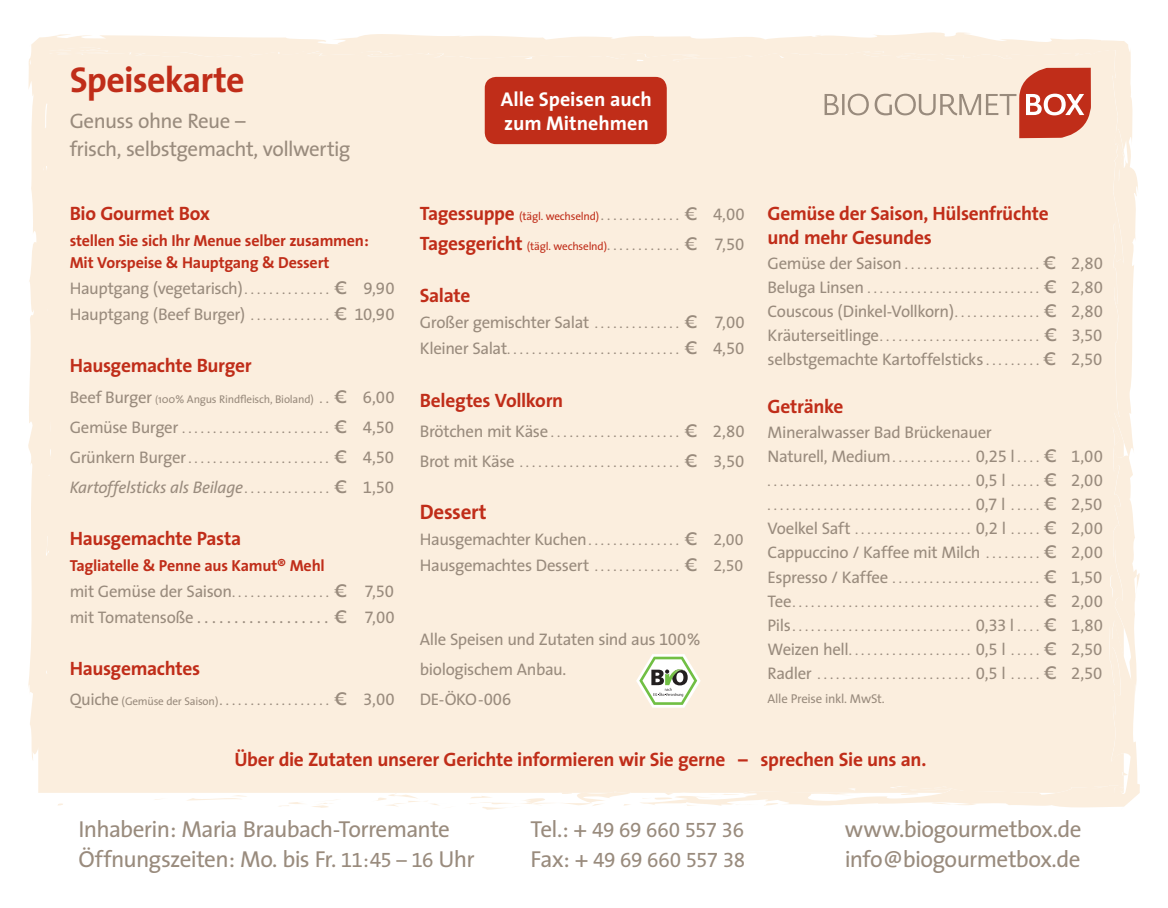
<style>
.page{position:relative;width:1168px;height:908px;background:#fff}
.page>*{position:absolute;margin:0;border:0;box-sizing:border-box;transform-origin:0 0}
.t1{font:700 36px "The Sans";letter-spacing:-.02em;color:#c02d19}
.t2{font:23.2px "The Sans";letter-spacing:-.03em;color:#998b7d}
.t3{font:21px/28px "The Sans";letter-spacing:-.025em;color:#998b7d}
.t4{font:700 21px "The Sans";letter-spacing:-.015em;color:#c02d19}
.t5{font:20.8px "The Sans Expert";letter-spacing:-.015em;color:#998b7d}
.t6{font:700 20px/24px "The Sans";color:#fff}
.t7{font:700 19.4px/24.1px "The Sans";letter-spacing:-.015em;color:#c02d19}
.t8{font:16.8px/26px "The Sans";letter-spacing:-.025em;color:#998b7d}
.t9{font:italic 16.8px "The Sans";letter-spacing:-.02em;color:#998b7d}
.t10{font:700 16px/22px "The Sans";letter-spacing:-.015em;color:#c02d19}
.t11{font:14px/24.1px "The Sans";color:#998b7d}
.t12{font:12.8px "The Sans";letter-spacing:-.02em;color:#998b7d}
.t13{font:11.2px "The Sans";letter-spacing:-.02em;color:#c02d19}
.t14{font:11.2px "The Sans";letter-spacing:-.02em;color:#998b7d}
.s1{font-size:14px}
.s2{font-family:"Quadraat Sans Caps";font-size:25.2px}
.s3{font-family:"The Sans Expert"}
.s4{font-size:16.8px}
.s5{font-size:10px}
.s6{font-family:"The Sans Expert";font-size:16.8px}
.s7{font-style:normal;font-size:14px}
.s8{font-family:"Quadraat Sans Caps";font-style:normal;font-size:25.2px}
.s9{font-family:"The Sans Expert";font-style:normal}
.s10{font-size:11.2px}
.s11{font-weight:700;font-size:19.4px}
.s12{font-size:14px;color:#998b7d}
.s13{font-family:"Quadraat Sans Caps";font-size:25.2px;color:#998b7d}
.s14{font-family:"The Sans Expert";font-size:16.8px;color:#998b7d}
.s15{font-family:"The Sans Expert";font-size:16px}
.s16{font-family:"The Sans";font-size:23.2px}
.s17{font-family:"The Sans Expert";font-size:20.8px}
.s18{font-family:"The Sans Caps";font-style:italic;font-size:20.8px}
</style>
<div class="page">
<div style="left:28px;top:32px;width:1112px;height:776px;background:#fbeede"></div>
<svg style="left:1115px;top:133px;width:2px;height:12px"></svg>
<svg style="left:532px;top:57px;width:12px;height:2px"></svg>
<svg style="left:1114px;top:782px;width:12px;height:11px"></svg>
<svg style="left:685px;top:804px;width:13px;height:1px"></svg>
<svg style="left:467px;top:790px;width:164px;height:19px"></svg>
<svg style="left:642px;top:792px;width:31px;height:7px"></svg>
<svg style="left:708px;top:793px;width:72px;height:12px"></svg>
<svg style="left:685px;top:791px;width:15px;height:1px"></svg>
<svg style="left:852px;top:787px;width:7px;height:3px"></svg>
<svg style="left:884px;top:785px;width:37px;height:9px"></svg>
<svg style="left:1123px;top:771px;width:5px;height:4px"></svg>
<svg style="left:1110px;top:575px;width:6px;height:22px"></svg>
<svg style="left:39px;top:744px;width:2px;height:12px"></svg>
<svg style="left:41px;top:766px;width:3px;height:9px"></svg>
<svg style="left:947px;top:58px;width:10px;height:2px"></svg>
<svg style="left:784px;top:55px;width:13px;height:3px"></svg>
<svg style="left:643px;top:60px;width:19px;height:1px"></svg>
<svg style="left:636px;top:653px;width:65px;height:54px"></svg>
<svg style="left:824px;top:68px;width:267px;height:70px;background:#e8bfaf"></svg>
<div style="left:485px;top:77px;width:182px;height:67px;background:#c02d19;border-radius:11px"></div>
<h1 class="t1" style="left:70px;top:50px;width:176px">Speisekarte</h1>
<h3 class="t3" style="left:70px;top:106px;width:282px">Genuss ohne Reue –<br>frisch, selbstgemacht, vollwertig</h3>
<h3 class="t7" style="left:70px;top:201px;width:142px">Bio Gourmet Box</h3>
<p class="t10" style="left:70px;top:229px;width:301px">stellen Sie sich Ihr Menue selber zusammen:<br>Mit Vorspeise &amp; Hauptgang &amp; Dessert</p>
<p class="t8" style="left:70px;top:275px;width:326px">Hauptgang (vegetarisch)<span class="s1">. . . . . . . . . . . . . .</span> <span class="s2">€</span> <span class="s3">9,90<br></span>Hauptgang (Beef Burger) <span class="s1">. . . . . . . . . . . . .</span> <span class="s2">€</span> <span class="s3">10,90</span></p>
<h3 class="t7" style="left:70px;top:353px;width:184px">Hausgemachte Burger</h3>
<p class="t14" style="left:70px;top:389px;width:327px"><span class="s4">Beef Burger</span> <span class="s5">(</span>100% Angus Rindfleisch, Bioland) <span class="s1">. .</span> <span class="s2">€</span> <span class="s6">6,00</span></p>
<p class="t11" style="left:70px;top:412px;width:326px;line-height:30px"><span class="s4">Gemüse Burger</span>........................ <span class="s2">€</span> <span class="s6">4,50<br></span><span class="s4">Grünkern Burger</span>....................... <span class="s2">€</span> <span class="s6">4,50</span></p>
<p class="t9" style="left:70px;top:472px;width:326px">Kartoffelsticks als Beilage<span class="s7">. . . . . . . . . . . . . .</span> <span class="s8">€</span> <span class="s9">1,50</span></p>
<h3 class="t7" style="left:70px;top:525px;width:173px">Hausgemachte Pasta</h3>
<p class="t10" style="left:70px;top:553px;width:256px">Tagliatelle &amp; Penne aus Kamut® Mehl</p>
<p class="t8" style="left:70px;top:577px;width:327px">mit Gemüse der Saison<span class="s1">. . . . . . . . . . . . . . . .</span> <span class="s2">€</span> <span class="s3">7,50 </span>mit Tomatensoße.................. <span class="s2">€</span> <span class="s3">7,00</span></p>
<h3 class="t7" style="left:70px;top:655px;width:132px">Hausgemachtes</h3>
<p class="t11" style="left:70px;top:687px;width:327px"><span class="s4">Quiche</span> <span class="s10">(Gemüse der Saison)</span>. . . . . . . . . . . . . . . . . . <span class="s2">€</span> <span class="s6">3,00</span></p>
<h3 class="t6" style="left:501px;top:86px;width:152px">Alle Speisen auch zum Mitnehmen</h3>
<p class="t13" style="left:420px;top:207px;width:326px"><span class="s11">Tagessuppe</span> (tägl. wechselnd)<span class="s12">. . . . . . . . . . . . .</span> <span class="s13">€</span> <span class="s14">4,00</span></p>
<p class="t13" style="left:420px;top:237px;width:326px"><span class="s11">Tagesgericht</span> (tägl. wechselnd)<span class="s12">. . . . . . . . . . . .</span> <span class="s13">€</span> <span class="s14">7,50</span></p>
<h3 class="t7" style="left:420px;top:283px;width:52px">Salate</h3>
<p class="t8" style="left:420px;top:309px;width:327px">Großer gemischter Salat <span class="s1">. . . . . . . . . . . . . .</span> <span class="s2">€</span> <span class="s3">7,00</span></p>
<p class="t11" style="left:420px;top:337px;width:326px"><span class="s4">Kleiner Salat</span>............................ <span class="s2">€</span> <span class="s6">4,50</span></p>
<h3 class="t7" style="left:420px;top:387px;width:145px">Belegtes Vollkorn</h3>
<p class="t11" style="left:420px;top:416px;width:326px;line-height:30px"><span class="s4">Brötchen mit Käse</span>..................... <span class="s2">€</span> <span class="s6">2,80<br></span><span class="s4">Brot mit Käse</span> .......................... <span class="s2">€</span> <span class="s6">3,50</span></p>
<h3 class="t4" style="left:420px;top:493px;width:68px">Dessert</h3>
<p class="t8" style="left:420px;top:525px;width:325px">Hausgemachter Kuchen<span class="s1">. . . . . . . . . . . . . . .</span> <span class="s2">€</span> <span class="s15">2,00<br></span>Hausgemachtes Dessert <span class="s1">. . . . . . . . . . . . . .</span> <span class="s2">€</span> <span class="s15">2,50</span></p>
<p class="t8" style="left:420px;top:623px;width:282px;line-height:30px">Alle Speisen und Zutaten sind aus <span class="s3">100</span>% biologischem Anbau.<br>DE-ÖKO-<span class="s3">006</span></p>
<h3 class="t7" style="left:768px;top:201px;width:283px">Gemüse der Saison, Hülsenfrüchte und mehr Gesundes</h3>
<p class="t11" style="left:768px;top:251px;width:337px"><span class="s4">Gemüse der Saison</span>...................... <span class="s2">€</span> <span class="s6">2,80<br></span><span class="s4">Beluga Linsen</span>............................ <span class="s2">€</span> <span class="s6">2,80</span></p>
<p class="t8" style="left:768px;top:297px;width:337px">Couscous (Dinkel-Vollkorn)<span class="s1">. . . . . . . . . . . . . .</span> <span class="s2">€</span> <span class="s3">2,80</span></p>
<p class="t11" style="left:768px;top:324px;width:336px"><span class="s4">Kräuterseitlinge</span>.......................... <span class="s2">€</span> <span class="s6">3,50</span></p>
<p class="t8" style="left:768px;top:346px;width:336px">selbstgemachte Kartoffelsticks <span class="s1">. . . . . . . . .</span> <span class="s2">€</span> <span class="s3">2,50</span></p>
<h3 class="t7" style="left:768px;top:394px;width:77px">Getränke</h3>
<p class="t8" style="left:768px;top:418px;width:226px">Mineralwasser Bad Brückenauer</p>
<p class="t11" style="left:768px;top:444px;width:337px;text-align:justify"><span class="s4">Naturell, Medium</span>. . . . . .. .. . .. . <span class="s6">0,25</span> <span class="s4">l</span>. . . . <span class="s2">€</span> <span class="s6">1,00 </span>................................. <span class="s6">0,5</span> <span class="s4">l</span> ..... <span class="s2">€</span> <span class="s6">2,00 </span>................................. <span class="s6">0,7</span> <span class="s4">l</span> ..... <span class="s2">€</span> <span class="s6">2,50<br></span><span class="s4">Voelkel Saft</span>................... <span class="s6">0,2</span> <span class="s4">l</span> ..... <span class="s2">€</span> <span class="s6">2,00</span></p>
<p class="t8" style="left:768px;top:539px;width:337px">Cappuccino / Kaffee mit Milch <span class="s1">. . . . . . . . .</span> <span class="s2">€</span> <span class="s3">2,00</span></p>
<p class="t11" style="left:768px;top:565px;width:337px;text-align:justify"><span class="s4">Espresso / Kaffee</span>........................ <span class="s2">€</span> <span class="s6">1,50<br></span><span class="s4">Tee</span>........................................ <span class="s2">€</span> <span class="s6">2,00<br></span><span class="s4">Pils</span>............................. <span class="s6">0,33</span> <span class="s4">l</span>.... <span class="s2">€</span> <span class="s6">1,80<br></span><span class="s4">Weizen hell</span>.................... <span class="s6">0,5</span> <span class="s4">l</span> ..... <span class="s2">€</span> <span class="s6">2,50<br></span><span class="s4">Radler</span> ......................... <span class="s6">0,5</span> <span class="s4">l</span> ..... <span class="s2">€</span> <span class="s6">2,50</span></p>
<p class="t12" style="left:768px;top:688px;width:119px">Alle Preise inkl. MwSt.</p>
<h3 class="t7" style="left:234px;top:746px;width:693px">Über die Zutaten unserer Gerichte informieren wir Sie gerne – sprechen Sie uns an.</h3>
<h2 class="t2" style="left:79px;top:809px;width:373px">Inhaberin: Maria Braubach-Torremante</h2>
<h3 class="t5" style="left:531px;top:812px;width:215px"><span class="s16">Tel.: +</span> 49 69 660 557 36</h3>
<h2 class="t2" style="left:845px;top:809px;width:238px">www.biogourmetbox.de</h2>
<h2 class="t2" style="left:79px;top:839px;width:398px">Öffnungszeiten: Mo. bis Fr. <span class="s17">11:45</span> <span class="s18">–</span> <span class="s17">16</span> Uhr</h2>
<h3 class="t5" style="left:531px;top:842px;width:216px"><span class="s16">Fax: +</span> 49 69 660 557 38</h3>
<h2 class="t2" style="left:845px;top:839px;width:237px">info@biogourmetbox.de</h2>
</div>
